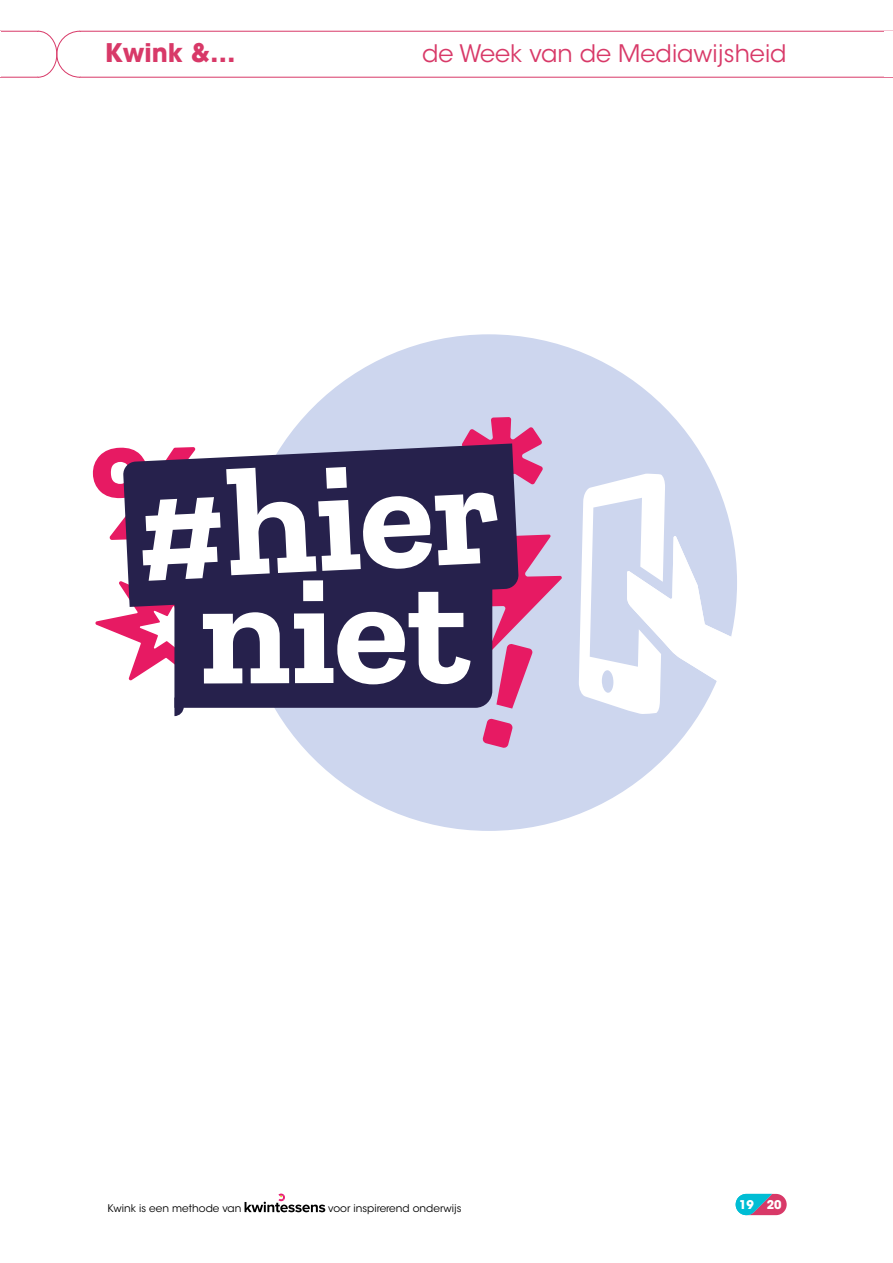
<style>
.page{position:relative;width:893px;height:1263px;background:#fff}
.page>*{position:absolute;margin:0;border:0;box-sizing:border-box;transform-origin:0 0}
.t1{font:700 25.5px "ITC Avant Garde Std";color:#d83968}
.t2{font:24px "ITC Avant Garde Std";color:#d83968}
.t3{font:700 12px "ITC Avant Garde Std";color:#fff}
.t4{font:10.5px "ITC Avant Garde Std";color:#000}
</style>
<div class="page">
<svg style="left:0;top:31px;width:893px;height:47px"></svg>
<svg style="left:245px;top:1193px;width:80px;height:19px"></svg>
<hr style="left:0;top:31px;width:1px;height:46px;background:#fff">
<div style="left:884px;top:31px;width:9px;height:46px;background:#fff"></div>
<div style="left:240px;top:334px;width:497px;height:497px;background:#cdd6ee;border-radius:50%"></div>
<svg style="left:579px;top:473px;width:158px;height:241px"></svg>
<svg style="left:736px;top:1194px;width:51px;height:22px"></svg>
<svg style="left:93px;top:417px;width:469px;height:331px"></svg>
<h1 class="t1" style="left:105px;top:36px;width:132px">Kwink &amp;…</h1>
<h2 class="t2" style="left:422px;top:38px;width:366px">de Week van de Mediawijsheid</h2>
<p class="t4" style="left:107px;top:1202px;width:136px">Kwink is een methode van</p>
<p class="t4" style="left:328px;top:1202px;width:135px">voor inspirerend onderwijs</p>
<p class="t3" style="left:739px;top:1196px;width:44px">19 20</p>
</div>
